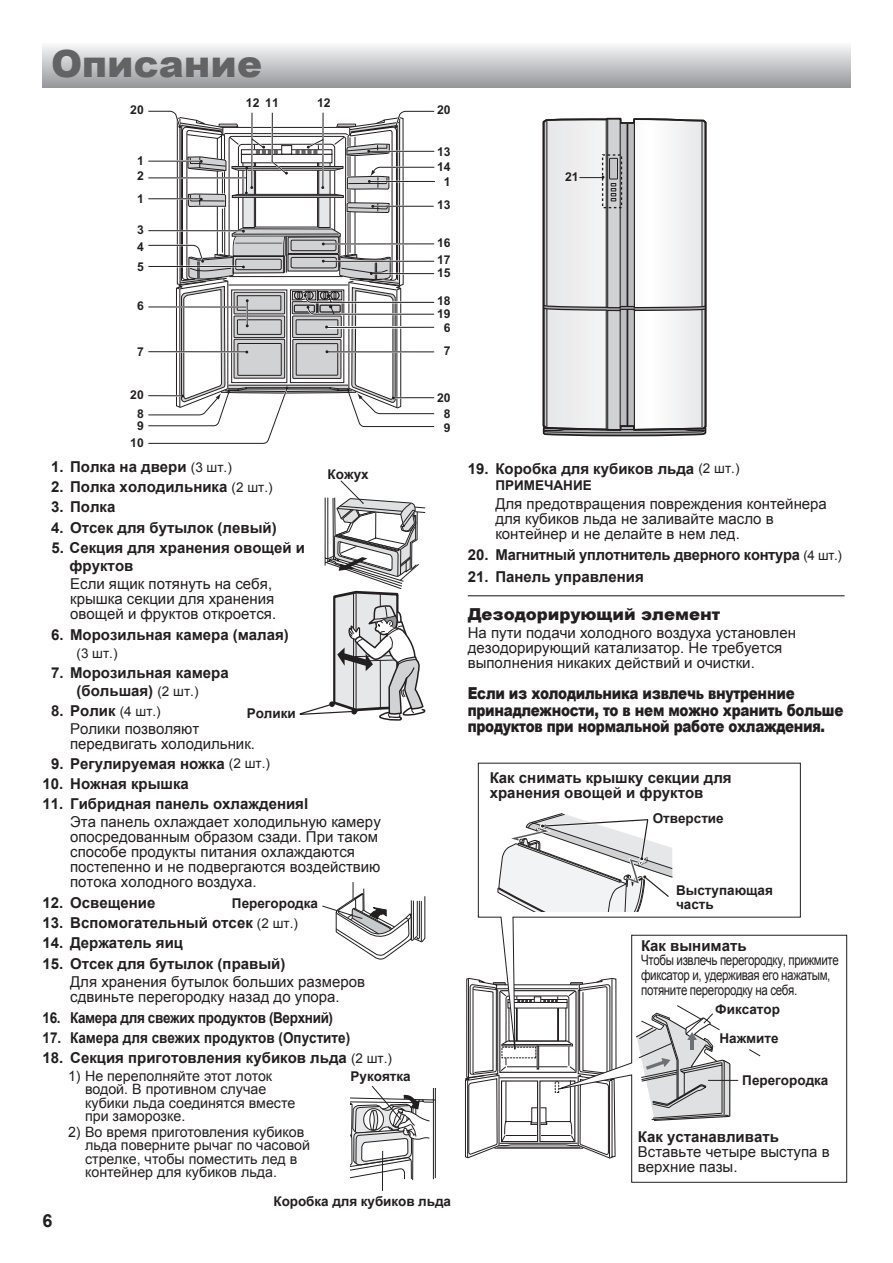
<style>
.page{position:relative;width:893px;height:1263px;background:#fff}
.page>*{position:absolute;margin:0;border:0;box-sizing:border-box;transform-origin:0 0}
.t1{font:900 37.5px "Arial";color:#636366}
.t2{font:700 18px "Arial";color:#231f20}
.t3{font:900 16.5px/16.5px "Arial";letter-spacing:-.02em;color:#231f20;scale:.82 1}
.t4{font:900 16.5px "Arial";color:#231f20}
.t5{font:15px/15px "Arial";color:#231f20}
.t6{font:700 15px/18px "Arial";color:#231f20}
.t7{font:700 15px "Arial";letter-spacing:-.02em;color:#231f20}
.t8{font:700 15px "Arial";color:#231f20;scale:.9 1}
.t9{font:700 15px "Arial";letter-spacing:-.025em;color:#231f20;scale:.9 1}
.t10{font:14.25px/13.5px "Arial";color:#231f20}
.t11{font:14.25px/15px "Arial";letter-spacing:-.03em;color:#231f20;scale:.81 1}
.t12{font:700 13.5px/14.2px "Arial";color:#231f20}
.t13{font:13.5px "Arial";color:#231f20}
.t14{font:700 12.15px/15.5px "Arial";color:#231f20}
.s1{font-weight:400;font-size:13.5px}
.s2{font-weight:700}
.s3{font-size:13.5px}
</style>
<div class="page">
<div style="left:43px;top:41px;width:807px;height:47px;background:linear-gradient(to bottom,#fdfdfe,#94969a)"></div>
<svg style="left:761px;top:934px;width:86px;height:249px"></svg>
<svg style="left:761px;top:763px;width:40px;height:303px"></svg>
<svg style="left:465px;top:763px;width:296px;height:420px"></svg>
<hr style="left:468px;top:595px;width:377px;height:1px;background:#231f20">
<svg style="left:542px;top:432px;width:164px;height:5px"></svg>
<svg style="left:542px;top:117px;width:164px;height:315px"></svg>
<hr style="left:627px;top:309px;width:1px;height:117px;background:#231f20">
<hr style="left:607px;top:311px;width:1px;height:119px;background:#231f20">
<hr style="left:606px;top:310px;width:1px;height:119px;background:#231f20">
<hr style="left:634px;top:309px;width:1px;height:117px;background:#231f20">
<hr style="left:620px;top:311px;width:1px;height:115px;background:#231f20">
<hr style="left:702px;top:309px;width:1px;height:118px;background:#231f20">
<hr style="left:547px;top:309px;width:1px;height:118px;background:#231f20">
<svg style="left:542px;top:119px;width:164px;height:193px"></svg>
<svg style="left:148px;top:110px;width:287px;height:334px"></svg>
<svg style="left:322px;top:882px;width:103px;height:77px"></svg>
<svg style="left:351px;top:1086px;width:84px;height:105px"></svg>
<svg style="left:299px;top:480px;width:127px;height:241px"></svg>
<h1 class="t1" style="left:51px;top:36px;width:212px">Описание</h1>
<p class="t14" style="left:246px;top:95px;width:34px">12 11</p>
<p class="t14" style="left:317px;top:95px;width:15px">12</p>
<p class="t14" style="left:130px;top:103px;width:15px">20</p>
<p class="t14" style="left:437px;top:103px;width:15px">20</p>
<p class="t14" style="left:137px;top:153px;width:8px">1</p>
<p class="t14" style="left:137px;top:192px;width:8px">1</p>
<p class="t14" style="left:137px;top:169px;width:8px">2</p>
<p class="t14" style="left:137px;top:222px;width:8px">3</p>
<p class="t14" style="left:137px;top:239px;width:8px">4</p>
<p class="t14" style="left:137px;top:259px;width:8px">5</p>
<p class="t14" style="left:137px;top:298px;width:8px">6</p>
<p class="t14" style="left:437px;top:144px;width:15px">13<br>14</p>
<p class="t14" style="left:437px;top:170px;width:15px;line-height:23px;text-align:center">1<br>13</p>
<p class="t14" style="left:437px;top:235px;width:15px">16</p>
<p class="t14" style="left:437px;top:265px;width:15px">15</p>
<p class="t14" style="left:437px;top:252px;width:15px">17</p>
<p class="t14" style="left:437px;top:295px;width:15px;line-height:12.3px">18<br>19</p>
<p class="t14" style="left:444px;top:320px;width:8px">6</p>
<p class="t14" style="left:137px;top:344px;width:8px">7</p>
<p class="t14" style="left:444px;top:344px;width:8px">7</p>
<p class="t14" style="left:130px;top:387px;width:15px">20</p>
<p class="t14" style="left:437px;top:390px;width:15px">20</p>
<p class="t14" style="left:137px;top:406px;width:8px">8</p>
<p class="t14" style="left:444px;top:406px;width:8px">8</p>
<p class="t14" style="left:137px;top:418px;width:8px">9</p>
<p class="t14" style="left:444px;top:420px;width:8px">9</p>
<p class="t14" style="left:130px;top:435px;width:15px">10</p>
<p class="t6" style="left:51px;top:458px;width:182px">1. Полка на двери <span class="s1">(3 шт.)</span></p>
<p class="t6" style="left:51px;top:478px;width:223px">2. Полка холодильника <span class="s1">(2 шт.)</span></p>
<p class="t6" style="left:51px;top:498px;width:66px">3. Полка</p>
<p class="t6" style="left:51px;top:518px;width:227px">4. Отсек для бутылок (левый)</p>
<p class="t6" style="left:70px;top:538px;width:237px;text-indent:-18px">5. Секция для хранения овощей и фруктов</p>
<p class="t5" style="left:70px;top:576px;width:208px">Если ящик потянуть на себя, крышка секции для хранения овощей и фруктов откроется.</p>
<p class="t6" style="left:51px;top:626px;width:239px">6. Морозильная камера (малая)</p>
<p class="t13" style="left:77px;top:643px;width:43px">(3 шт.)</p>
<p class="t6" style="left:51px;top:664px;width:179px;text-align:center">7. Морозильная камера (большая) <span class="s1">(2 шт.)</span></p>
<p class="t5" style="left:70px;top:702px;width:131px;line-height:18px;text-indent:-19px"><span class="s2">8. Ролик</span> <span class="s3">(4 шт.)<br></span>Ролики позволяют</p>
<p class="t5" style="left:70px;top:736px;width:186px">передвигать холодильник.</p>
<p class="t6" style="left:51px;top:754px;width:220px">9. Pегулируемaя ножка <span class="s1">(2 шт.)</span></p>
<p class="t6" style="left:43px;top:774px;width:148px">10. Ножная крышка</p>
<p class="t6" style="left:43px;top:795px;width:267px">11. Гибридная панель охлажденияl</p>
<p class="t5" style="left:70px;top:814px;width:312px">Эта панель охлаждает холодильную камеру опосредованным образом сзади. При таком способе продукты питания охлаждаются постепенно и не подвергаются воздействию потока холодного воздуха.</p>
<p class="t6" style="left:43px;top:894px;width:114px">12. Освещение</p>
<p class="t6" style="left:43px;top:914px;width:257px">13. Вспомогательный отсек <span class="s1">(2 шт.)</span></p>
<p class="t6" style="left:43px;top:934px;width:142px">14. Держатель яиц</p>
<p class="t6" style="left:43px;top:954px;width:244px">15. Отсек для бутылок (правый)</p>
<p class="t5" style="left:70px;top:974px;width:296px">Для хранения бутылок больших размеров сдвиньте перегородку назад до упора.</p>
<p class="t9" style="left:43px;top:1007px;width:324px">16. Камера для свежих продуктов (Верхний)</p>
<p class="t8" style="left:43px;top:1027px;width:343px">17. Камера для свежих продуктов (Опустите)</p>
<p class="t6" style="left:43px;top:1049px;width:351px">18. Секция приготовления кубиков льда <span class="s1">(2 шт.)</span></p>
<p class="t10" style="left:85px;top:1069px;width:212px;text-indent:-17px">1) Не переполняйте этот лоток водой. В противном случае кубики льда соединятся вместе при заморозке.</p>
<p class="t10" style="left:85px;top:1125px;width:227px;text-indent:-17px">2) Во время приготовления кубиков льда поверните рычаг по часовой стрелке, чтобы поместить лед в контейнер для кубиков льда.</p>
<p class="t12" style="left:328px;top:467px;width:43px">Кожух</p>
<p class="t12" style="left:247px;top:707px;width:51px">Ролики</p>
<p class="t12" style="left:232px;top:897px;width:88px">Перегородка</p>
<p class="t12" style="left:351px;top:1069px;width:62px">Рукоятка</p>
<p class="t2" style="left:43px;top:1208px;width:12px">6</p>
<p class="t12" style="left:274px;top:1194px;width:179px">Коробка для кубиков льда</p>
<p class="t14" style="left:565px;top:169px;width:15px">21</p>
<p class="t6" style="left:468px;top:460px;width:273px">19. Коробка для кубиков льда <span class="s1">(2 шт.)</span></p>
<p class="t12" style="left:495px;top:479px;width:98px">ПРИМЕЧАНИЕ</p>
<p class="t5" style="left:495px;top:496px;width:333px">Для предотвращения повреждения контейнера для кубиков льда не заливайте масло в контейнер и не делайте в нем лед.</p>
<p class="t7" style="left:468px;top:544px;width:376px">20. Магнитный уплотнитель дверного контура <span class="s1">(4 шт.)</span></p>
<p class="t6" style="left:468px;top:568px;width:178px">21. Панель управления</p>
<p class="t4" style="left:468px;top:602px;width:254px">Дезодорирующий элемент</p>
<p class="t5" style="left:468px;top:625px;width:330px">На пути подачи холодного воздуха установлен дезодорирующий катализатор. Не требуется выполнения никаких действий и очистки.</p>
<p class="t3" style="left:468px;top:684px;width:460px">Если из холодильника извлечь внутренние принадлежности, то в нем можно хранить больше продуктов при нормальной работе охлаждения.</p>
<p class="t6" style="left:490px;top:771px;width:243px;line-height:15px">Как снимать крышку секции для хранения овощей и фруктов</p>
<p class="t12" style="left:653px;top:811px;width:73px">Отверстие</p>
<p class="t12" style="left:676px;top:883px;width:98px">Выступающая часть</p>
<p class="t6" style="left:641px;top:936px;width:107px">Как вынимать</p>
<p class="t11" style="left:641px;top:952px;width:246px">Чтобы извлечь перегородку, прижмите фиксатор и, удерживая его нажатым, потяните перегородку на себя.</p>
<p class="t12" style="left:715px;top:1002px;width:66px">Фиксатор</p>
<p class="t12" style="left:719px;top:1032px;width:61px">Нажмите</p>
<p class="t12" style="left:742px;top:1073px;width:88px">Перегородка</p>
<p class="t6" style="left:638px;top:1128px;width:143px">Как устанавливать</p>
<p class="t5" style="left:638px;top:1144px;width:193px">Вставьте четыре выступа в верхние пазы.</p>
</div>
